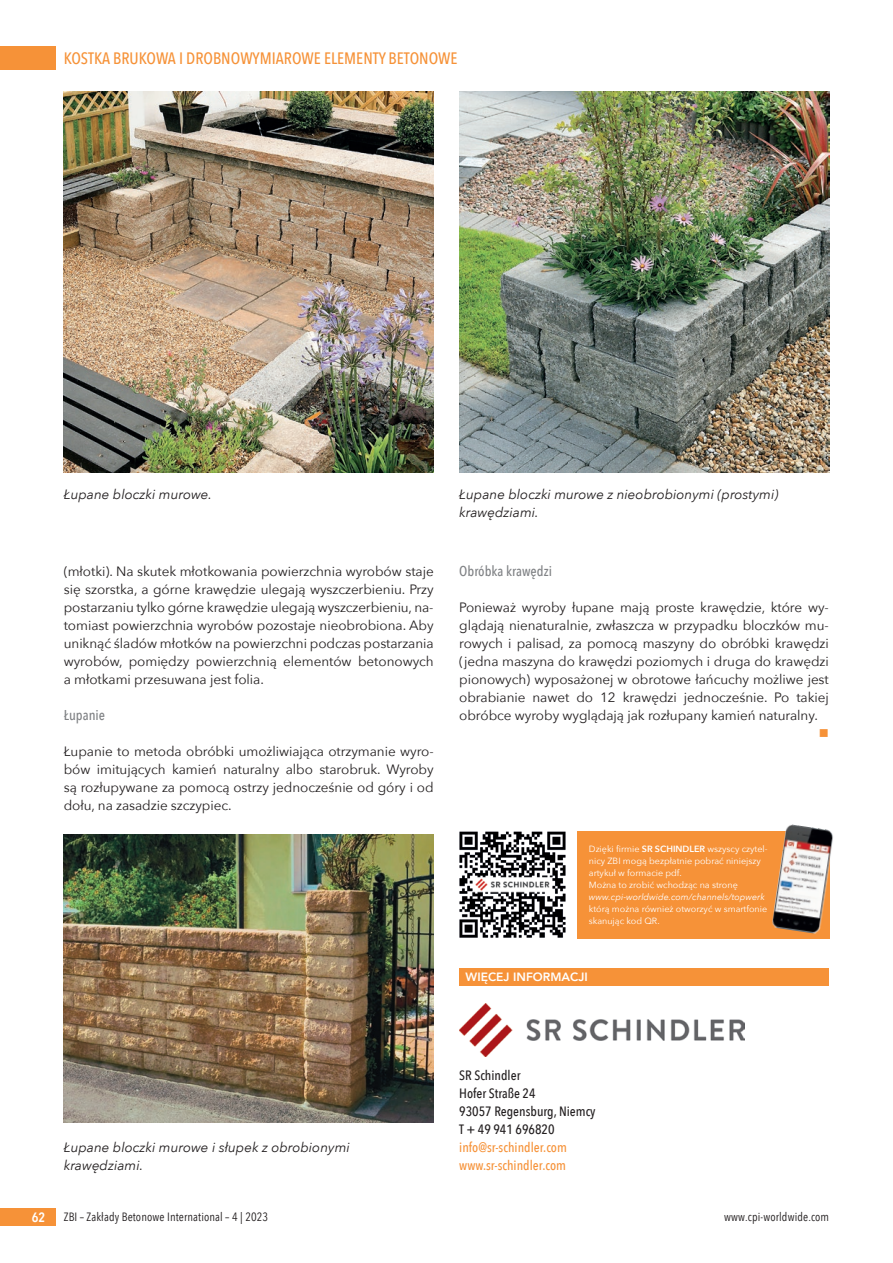
<style>
.page{position:relative;width:893px;height:1263px;background:#fff}
.page>*{position:absolute;margin:0;border:0;box-sizing:border-box;transform-origin:0 0}
.t1{font:16.5px "Avenir Next Cond Md";color:#f69238}
.t2{font:14.25px "Avenir Next Cond Md";color:#808285}
.t3{font:13.5px/18px "Avenir Next";letter-spacing:-.005em;color:#231f20;text-align:justify}
.t4{font:italic 13.5px/18px "Avenir Next";color:#231f20}
.t5{font:13.5px/18px "Avenir Next Cond Md";color:#231f20}
.t6{font:13.5px/18px "Avenir Next Cond Md";color:#f69238}
.t7{font:13.5px "Avenir Next Cond Dm Bd";color:#fff}
.t8{font:13.5px "Wingdings";color:#f69238}
.t9{font:12px "Avenir Next Cond";letter-spacing:.01em;color:#231f20}
.t10{font:800 12px "Avenir";color:#fff}
.t11{font:9px/12px "Avenir Next";color:#fff}
.t12{font:italic 9px "Avenir Next";color:#fff}
.s1{font-family:"Avenir Next Dm Bd"}
</style>
<div class="page">
<div style="left:0;top:47px;width:55px;height:23px;background:#f69238"></div>
<div style="left:0;top:1208px;width:55px;height:18px;background:#f69238"></div>
<img style="left:64px;top:91px;width:370px;height:381px">
<img style="left:459px;top:91px;width:370px;height:381px">
<img style="left:64px;top:834px;width:370px;height:288px">
<div style="left:459px;top:968px;width:370px;height:17px;background:#f69238"></div>
<img style="left:459px;top:1003px;width:285px;height:53px">
<div style="left:577px;top:831px;width:252px;height:107px;background:#f69238"></div>
<img style="left:459px;top:831px;width:107px;height:107px">
<img style="left:772px;top:824px;width:61px;height:111px">
<p class="t1" style="left:64px;top:49px;width:395px">KOSTKA BRUKOWA I DROBNOWYMIAROWE ELEMENTY BETONOWE</p>
<p class="t4" style="left:64px;top:485px;width:150px">Łupane bloczki murowe.</p>
<p class="t4" style="left:459px;top:485px;width:321px">Łupane bloczki murowe z nieobrobionymi (prostymi) krawędziami.</p>
<p class="t3" style="left:64px;top:562px;width:371px">(młotki). Na skutek młotkowania powierzchnia wyrobów staje się szorstka, a górne krawędzie ulegają wyszczerbieniu. Przy postarzaniu tylko górne krawędzie ulegają wyszczerbieniu, na&shy;tomiast powierzchnia wyrobów pozostaje nieobrobiona. Aby uniknąć śladów młotków na powierzchni podczas postarzania wyrobów, pomiędzy powierzchnią elementów betonowych a młotkami przesuwana jest folia.</p>
<p class="t2" style="left:64px;top:706px;width:43px">Łupanie</p>
<p class="t3" style="left:64px;top:742px;width:371px">Łupanie to metoda obróbki umożliwiająca otrzymanie wyro&shy;bów imitujących kamień naturalny albo starobruk. Wyroby są rozłupywane za pomocą ostrzy jednocześnie od góry i od dołu, na zasadzie szczypiec.</p>
<p class="t2" style="left:459px;top:562px;width:94px">Obróbka krawędzi</p>
<p class="t3" style="left:459px;top:598px;width:371px">Ponieważ wyroby łupane mają proste krawędzie, które wy&shy;glądają nienaturalnie, zwłaszcza w przypadku bloczków mu&shy;rowych i palisad, za pomocą maszyny do obróbki krawędzi (jedna maszyna do krawędzi poziomych i druga do krawędzi pionowych) wyposażonej w obrotowe łańcuchy możliwe jest obrabianie nawet do 12 krawędzi jednocześnie. Po takiej obróbce wyroby wyglądają jak rozłupany kamień naturalny.</p>
<p class="t8" style="left:819px;top:726px;width:12px">■</p>
<p class="t11" style="left:589px;top:842px;width:180px">Dzięki firmie <span class="s1">SR SCHINDLER</span> wszyscy czytel&shy;nicy ZBI mogą bezpłatnie pobrać niniejszy artykuł w formacie pdf.<br>Można to zrobić wchodząc na stronę</p>
<p class="t12" style="left:589px;top:889px;width:177px">www.cpi-worldwide.com/channels/topwerk</p>
<p class="t11" style="left:589px;top:902px;width:180px">którą można również otworzyć w smartfonie skanując kod QR.</p>
<p class="t10" style="left:466px;top:968px;width:124px">WIĘCEJ INFORMACJI</p>
<p class="t4" style="left:64px;top:1138px;width:288px">Łupane bloczki murowe i słupek z obrobionymi krawędziami.</p>
<p class="t5" style="left:459px;top:1066px;width:138px">SR Schindler<br>Hofer Straße 24<br>93057 Regensburg, Niemcy<br>T + 49 941 696820</p>
<p class="t6" style="left:459px;top:1138px;width:109px">info@sr-schindler.com www.sr-schindler.com</p>
<p class="t7" style="left:32px;top:1206px;width:15px">62</p>
<p class="t9" style="left:64px;top:1207px;width:206px">ZBI – Zakłady Betonowe International – 4 | 2023</p>
<p class="t9" style="left:724px;top:1207px;width:107px">www.cpi-worldwide.com</p>
</div>
